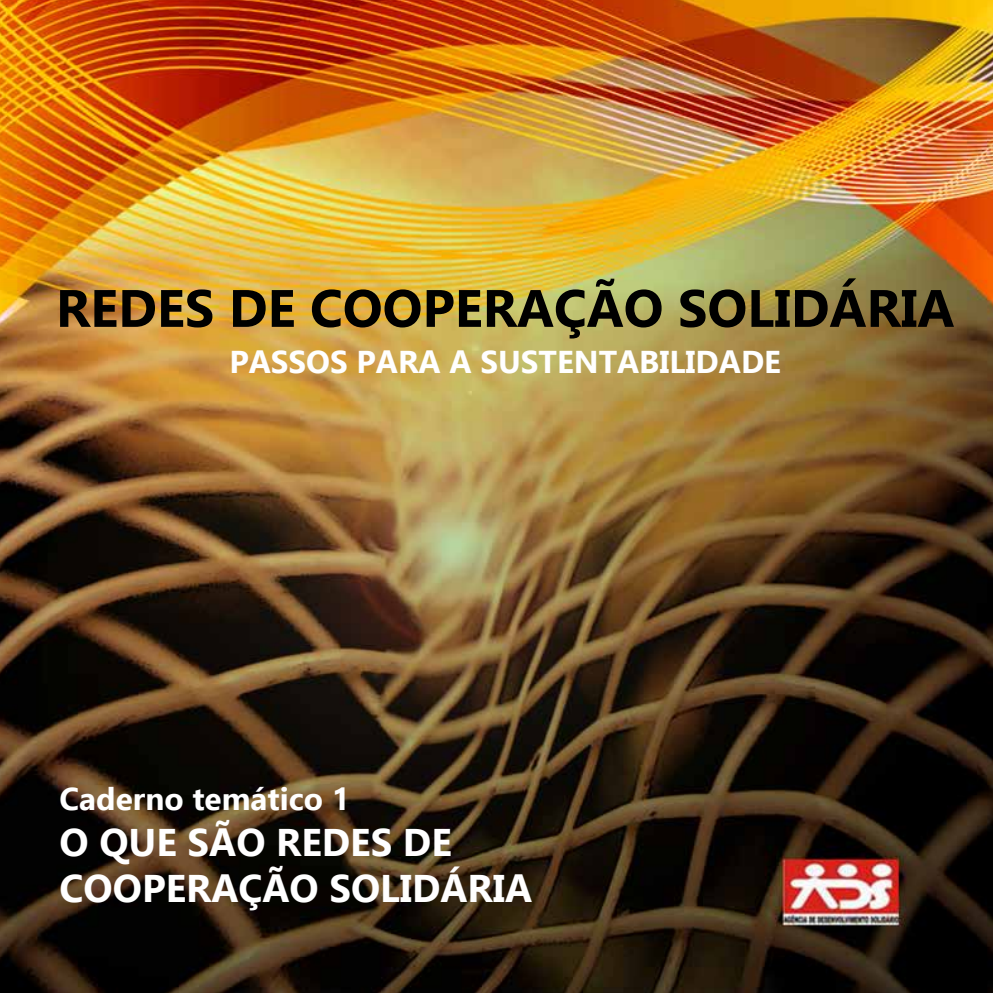
<style>
.page{position:relative;width:993px;height:993px;background:#fff}
.page>*{position:absolute;margin:0;border:0;box-sizing:border-box;transform-origin:0 0}
.t1{font:700 52.5px "Ebrima";color:#000}
.t2{font:700 38.5px "Ebrima";color:#fff}
.t3{font:700 31.5px "Ebrima";color:#fff}
</style>
<div class="page">
<img style="left:0;top:0;width:992px;height:992px">
<h1 class="t1" style="left:56px;top:269px;width:899px">REDES DE COOPERAÇÃO SOLIDÁRIA</h1>
<p class="t3" style="left:229px;top:338px;width:553px">PASSOS PARA A SUSTENTABILIDADE</p>
<p class="t3" style="left:60px;top:774px;width:292px">CADERNO TEMÁTICO 1</p>
<p class="t2" style="left:60px;top:813px;width:154px">O QUE SÃO</p>
<p class="t2" style="left:276px;top:813px;width:48px">REDES</p>
<p class="t2" style="left:403px;top:813px;width:24px">DE</p>
<p class="t2" style="left:60px;top:859px;width:51px">COOPERAÇÃO</p>
<p class="t2" style="left:329px;top:859px;width:46px">SOLIDÁRIA</p>
</div>
